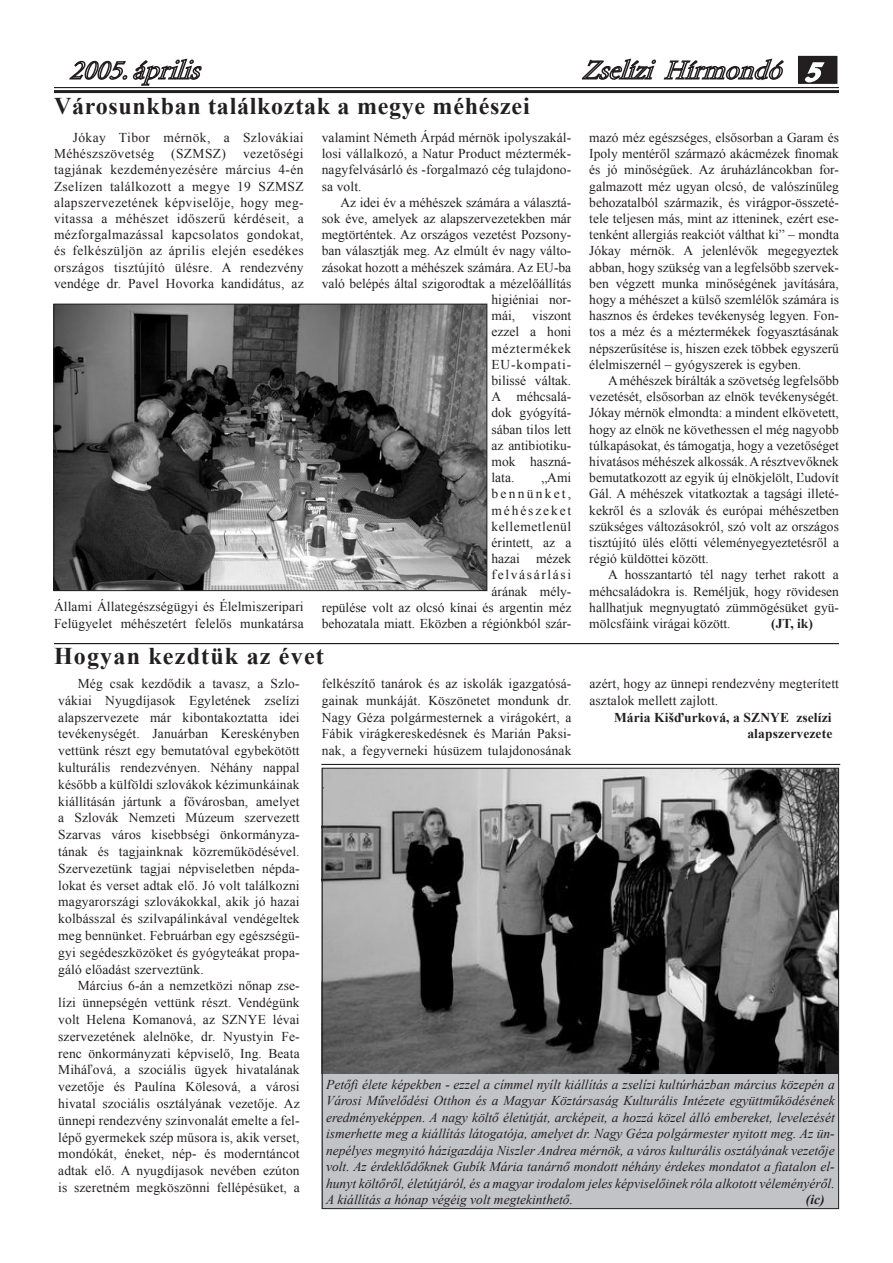
<style>
.page{position:relative;width:893px;height:1263px;background:#fff}
.page>*{position:absolute;margin:0;border:0;box-sizing:border-box;transform-origin:0 0}
.t1{font:700 24px "Times New Roman";letter-spacing:.03em;color:#231f20}
.t2{font:700 24px "Times New Roman";letter-spacing:.05em;color:#231f20}
.t3{font:13.5px/16.2px "Times New Roman";color:#231f20;text-align:justify}
.fototex{font:italic 13.5px/16.5px "Times New Roman";color:#231f20;text-align:justify}
.t4{font:700 13.5px "Times New Roman";letter-spacing:.01em;color:#231f20}
.t5{font:13.5px/16.2px "Times New Roman";letter-spacing:.03em;color:#231f20}
.fototex-2{font:italic 700 13.5px "Times New Roman";color:#231f20}
</style>
<div class="page">
<hr style="left:54px;top:90px;width:785px;height:3px;background:#231f20">
<hr style="left:54px;top:87px;width:785px;height:1px;background:#231f20">
<svg style="left:581px;top:58px;width:76px;height:22px"></svg>
<svg style="left:663px;top:58px;width:121px;height:23px"></svg>
<div style="left:797px;top:55px;width:41px;height:30px;background:#231f20"></div>
<svg style="left:804px;top:62px;width:21px;height:20px"></svg>
<div style="left:796px;top:54px;width:43px;height:31px;border:2px solid #fff"></div>
<svg style="left:69px;top:58px;width:133px;height:28px"></svg>
<img style="left:56px;top:306px;width:429px;height:283px">
<div style="left:54px;top:304px;width:433px;height:287px;border:1px solid #231f20"></div>
<img style="left:324px;top:770px;width:513px;height:305px">
<hr style="left:54px;top:643px;width:785px;height:1px;background:#231f20">
<div style="left:322px;top:1075px;width:517px;height:134px;background:#c2c3c6"></div>
<hr style="left:321px;top:764px;width:519px;height:1px;background:#231f20">
<p class="t1" style="left:54px;top:89px;width:477px">Városunkban találkoztak a megye méhészei</p>
<p class="t5" style="left:54px;top:129px;width:251px;text-indent:19px">Jókay Tibor mérnök, a Szlovákiai<br>Méhészszövetség</p>
<p class="t3" style="left:54px;top:145px;width:251px;text-indent:189px">vezetőségi tagjának kezdeményezésére március 4-én Zselízen találkozott a megye 19 SZMSZ alapszervezetének képviselője, hogy meg&shy;vitassa a méhészet időszerű kérdéseit, a mézforgalmazással kapcsolatos gondokat, és felkészüljön az április elején esedékes országos tisztújító ülésre. A rendezvény vendége dr. Pavel Hovorka kandidátus, az</p>
<p class="t3" style="left:171px;top:145px;width:56px">(SZMSZ)</p>
<p class="t3" style="left:54px;top:599px;width:251px">Állami Állategészségügyi és Élelmiszeripari<br>Felügyelet méhészetért felelős munkatársa</p>
<p class="t3" style="left:322px;top:129px;width:251px">valamint Németh Árpád mérnök ipolyszakál&shy;losi vállalkozó, a Natur Product méztermék&shy;nagyfelvásárló és -forgalmazó cég tulajdono&shy;sa volt.</p>
<p class="t3" style="left:340px;top:194px;width:232px">Az idei év a méhészek számára a választá-</p>
<p class="t3" style="left:322px;top:210px;width:251px">sok éve, amelyek az alapszervezetekben már</p>
<p class="t3" style="left:322px;top:226px;width:251px">megtörténtek. Az országos vezetést Pozsony-</p>
<p class="t3" style="left:322px;top:243px;width:251px">ban választják meg. Az elmúlt év nagy válto-</p>
<p class="t3" style="left:322px;top:259px;width:251px">zásokat hozott a méhészek számára. Az EU-ba</p>
<p class="t3" style="left:322px;top:275px;width:251px">való belépés által szigorodtak a mézelőállítás</p>
<p class="t3" style="left:491px;top:291px;width:81px">higiéniai nor-</p>
<p class="t3" style="left:491px;top:307px;width:25px">mái,</p>
<p class="t3" style="left:491px;top:307px;width:81px;text-indent:41px">viszont ezzel a honi méztermékek EU-kompati&shy;bilissé váltak.<br>A méhcsalá&shy;dok gyógyítá&shy;sában tilos lett az antibiotiku&shy;mok haszná&shy;lata.</p>
<p class="t3" style="left:322px;top:469px;width:251px;text-align:right">„Ami<br>bennünket,<br>méhészeket<br>kellemetlenül<br>érintett, az a<br>hazai mézek<br>felvásárlási<br>árának mély-<br>repülése volt az olcsó kínai és argentin méz behozatala miatt. Eközben a régiónkból szár-</p>
<p class="t3" style="left:589px;top:129px;width:251px">mazó méz egészséges, elsősorban a Garam és Ipoly mentéről származó akácmézek finomak és jó minőségűek. Az áruházláncokban for&shy;galmazott méz ugyan olcsó, de valószínűleg behozatalból származik, és virágpor-összeté&shy;tele teljesen más, mint az itteninek, ezért ese&shy;tenként allergiás reakciót válthat ki” – mondta Jókay mérnök. A jelenlévők megegyeztek abban, hogy szükség van a legfelsőbb szervek&shy;ben végzett munka minőségének javítására, hogy a méhészet a külső szemlélők számára is hasznos és érdekes tevékenység legyen. Fon&shy;tos a méz és a méztermékek fogyasztásának népszerűsítése is, hiszen ezek többek egyszerű élelmiszernél – gyógyszerek is egyben.</p>
<p class="t3" style="left:589px;top:372px;width:251px;text-indent:19px">A méhészek bírálták a szövetség legfelsőbb vezetését, elsősorban az elnök tevékenységét.<br>Jókay mérnök elmondta: a mindent elkövetett, hogy az elnök ne követhessen el még nagyobb túlkapásokat, és támogatja, hogy a vezetőséget hivatásos méhészek alkossák. A résztvevőknek bemutatkozott az egyik új elnökjelölt, Ľudovít Gál. A méhészek vitatkoztak a tagsági illeté&shy;kekről és a szlovák és európai méhészetben szükséges változásokról, szó volt az országos tisztújító ülés előtti véleményegyeztetésről a régió küldöttei között.</p>
<p class="t3" style="left:589px;top:567px;width:251px;text-indent:19px">A hosszantartó tél nagy terhet rakott a méhcsaládokra is. Reméljük, hogy rövidesen hallhatjuk megnyugtató zümmögésüket gyü&shy;mölcsfáink virágai között.</p>
<p class="t4" style="left:771px;top:614px;width:43px">(JT, ik)</p>
<p class="t2" style="left:54px;top:640px;width:271px">Hogyan kezdtük az évet</p>
<p class="t3" style="left:322px;top:675px;width:251px;line-height:16.8px">felkészítő tanárok és az iskolák igazgatósá&shy;gainak munkáját. Köszönetet mondunk dr.<br>Nagy Géza polgármesternek a virágokért, a Fábik virágkereskedésnek és Marián Paksi&shy;nak, a fegyverneki húsüzem tulajdonosának</p>
<p class="t3" style="left:589px;top:675px;width:251px;line-height:16.8px">azért, hogy az ünnepi rendezvény megterített asztalok mellett zajlott.</p>
<p class="t3" style="left:58px;top:675px;width:243px;line-height:16.8px;text-indent:20px">Még csak kezdődik a tavasz, a Szlo&shy;vákiai Nyugdíjasok Egyletének zselízi alapszervezete már kibontakoztatta idei tevékenységét. Januárban Kereskényben vettünk részt egy bemutatóval egybekötött kulturális rendezvényen. Néhány nappal később a külföldi szlovákok kézimunkáinak kiállításán jártunk a fővárosban, amelyet a Szlovák Nemzeti Múzeum szervezett Szarvas város kisebbségi önkormányza&shy;tának és tagjainknak közreműködésével.<br>Szervezetünk tagjai népviseletben népda&shy;lokat és verset adtak elő. Jó volt találkozni magyarországi szlovákokkal, akik jó hazai kolbásszal és szilvapálinkával vendégeltek meg bennünket. Februárban egy egészségü&shy;gyi segédeszközöket és gyógyteákat propa&shy;gáló előadást szerveztünk.</p>
<p class="t3" style="left:58px;top:977px;width:243px;line-height:16.8px;text-indent:20px">Március 6-án a nemzetközi nőnap zse&shy;lízi ünnepségén vettünk részt. Vendégünk volt Helena Komanová, az SZNYE lévai szervezetének alelnöke, dr. Nyustyin Fe&shy;renc önkormányzati képviselő, Ing. Beata Miháľová, a szociális ügyek hivatalának vezetője és Paulína Kölesová, a városi hivatal szociális osztályának vezetője. Az ünnepi rendezvény színvonalát emelte a fel&shy;lépő gyermekek szép műsora is, akik verset, mondókát, éneket, nép- és moderntáncot adtak elő. A nyugdíjasok nevében ezúton is szeretném megköszönni fellépésüket, a</p>
<p class="t4" style="left:614px;top:708px;width:219px">Mária Kišďurková, a SZNYE zselízi</p>
<p class="t4" style="left:747px;top:724px;width:86px">alapszervezete</p>
<p class="fototex" style="left:326px;top:1075px;width:510px">Petőfi élete képekben - ezzel a címmel nyílt kiállítás a zselízi kultúrházban március közepén a Városi Művelődési Otthon és a Magyar Köztársaság Kulturális Intézete együttműködésének eredményeképpen. A nagy költő életútját, arcképeit, a hozzá közel álló embereket, levelezését ismerhette meg a kiállítás látogatója, amelyet dr. Nagy Géza polgármester nyitott meg. Az ün&shy;nepélyes megnyitó házigazdája Niszler Andrea mérnök, a város kulturális osztályának vezetője volt. Az érdeklődőknek Gubík Mária tanárnő mondott néhány érdekes mondatot a fiatalon el&shy;hunyt költőről, életútjáról, és a magyar irodalom jeles képviselőinek róla alkotott véleményéről.<br>A kiállítás a hónap végéig volt megtekinthető.</p>
<p class="fototex-2" style="left:806px;top:1190px;width:20px">(ic)</p>
</div>
